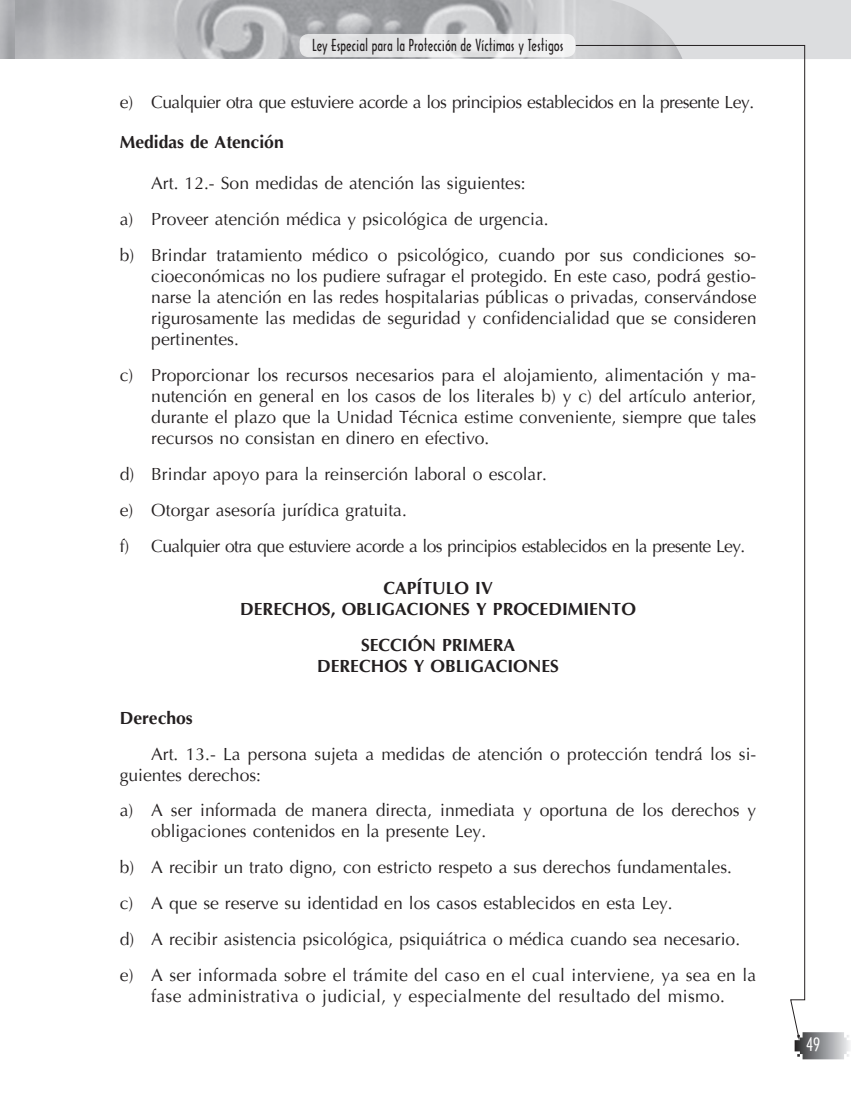
<style>
.page{position:relative;width:851px;height:1103px;background:#fff}
.page>*{position:absolute;margin:0;border:0;box-sizing:border-box;transform-origin:0 0}
.t1{font:17.5px/21px "Optima";color:#231f20}
.t2{font:700 17.5px/21px "Optima";color:#231f20;text-align:center}
.t3{font:17.5px "Optima";letter-spacing:-.03em;color:#231f20}
.t4{font:17.5px "Optima";letter-spacing:.02em;color:#231f20}
.t5{font:17.5px "Arquitectura";color:#fff}
.t6{font:15.75px "Arquitectura";color:#231f20}
</style>
<div class="page">
<img style="left:0;top:0;width:610px;height:58px">
<svg style="left:610px;top:0;width:240px;height:59px;background:#d8d9db"></svg>
<svg style="left:794px;top:1032px;width:56px;height:27px"></svg>
<svg style="left:574px;top:45px;width:231px;height:995px"></svg>
<div style="left:299px;top:34px;width:276px;height:23px;background:#e7e8e8;border-radius:9px"></div>
<p class="t6" style="left:312px;top:35px;width:253px">Ley Especial para la Protección de Víctimas y Testigos</p>
<p class="t3" style="left:120px;top:91px;width:636px">e) Cualquier otra que estuviere acorde a los principios establecidos en la presente Ley.</p>
<p class="t2" style="left:120px;top:132px;width:165px">Medidas de Atención</p>
<p class="t1" style="left:120px;top:166px;width:638px;line-height:35.9px;text-indent:32px">Art. 12.- Son medidas de atención las siguientes:<br>a) Proveer atención médica y psicológica de urgencia.<br>b) Brindar tratamiento médico o psicológico, cuando por sus condiciones so-</p>
<p class="t1" style="left:151px;top:266px;width:606px;text-align:justify">cioeconómicas no los pudiere sufragar el protegido. En este caso, podrá gestio&shy;narse la atención en las redes hospitalarias públicas o privadas, conservándose rigurosamente las medidas de seguridad y confidencialidad que se consideren pertinentes.</p>
<p class="t1" style="left:151px;top:365px;width:606px;text-align:justify;text-indent:-32px">c) Proporcionar los recursos necesarios para el alojamiento, alimentación y ma&shy;nutención en general en los casos de los literales b) y c) del artículo anterior, durante el plazo que la Unidad Técnica estime conveniente, siempre que tales recursos no consistan en dinero en efectivo.</p>
<p class="t1" style="left:120px;top:456px;width:627px;line-height:35.9px">d) Brindar apoyo para la reinserción laboral o escolar.<br>e) Otorgar asesoría jurídica gratuita.<br>f) Cualquier otra que estuviere acorde a los principios establecidos en la presente Ley.</p>
<p class="t2" style="left:240px;top:577px;width:397px">CAPÍTULO IV<br>DERECHOS, OBLIGACIONES Y PROCEDIMIENTO</p>
<p class="t2" style="left:317px;top:634px;width:243px">SECCIÓN PRIMERA<br>DERECHOS Y OBLIGACIONES</p>
<p class="t2" style="left:120px;top:707px;width:74px">Derechos</p>
<p class="t1" style="left:120px;top:743px;width:638px;text-indent:32px">Art. 13.- La persona sujeta a medidas de atención o protección tendrá los si&shy;guientes derechos:</p>
<p class="t1" style="left:151px;top:800px;width:606px;text-indent:-32px">a) A ser informada de manera directa, inmediata y oportuna de los derechos y obligaciones contenidos en la presente Ley.</p>
<p class="t1" style="left:120px;top:849px;width:638px;line-height:35.9px">b) A recibir un trato digno, con estricto respeto a sus derechos fundamentales.<br>c) A que se reserve su identidad en los casos establecidos en esta Ley.<br>d) A recibir asistencia psicológica, psiquiátrica o médica cuando sea necesario. e) A ser informada sobre el trámite del caso en el cual interviene, ya sea en la</p>
<p class="t4" style="left:151px;top:985px;width:575px">fase administrativa o judicial, y especialmente del resultado del mismo.</p>
<p class="t5" style="left:806px;top:1033px;width:15px">49</p>
</div>
